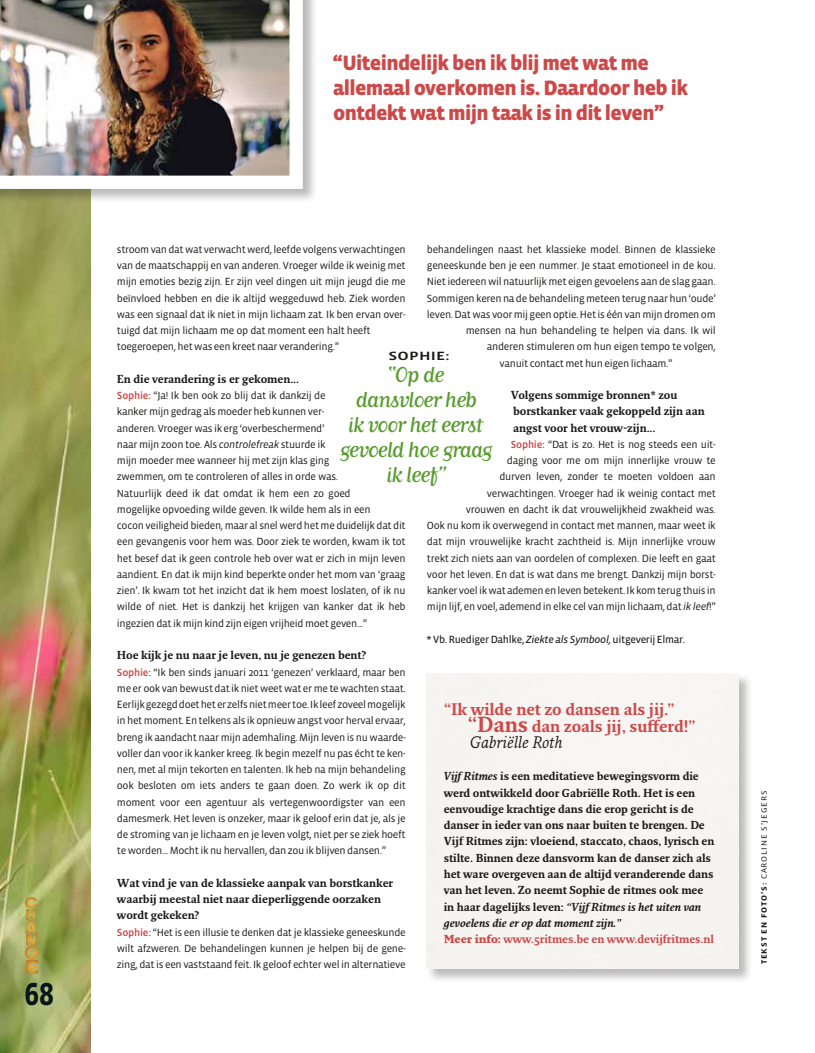
<style>
.page{position:relative;width:815px;height:1053px;background:#fff}
.page>*{position:absolute;margin:0;border:0;box-sizing:border-box;transform-origin:0 0}
.t1{font:700 32.5px "Vista Sans";color:#081519;scale:.92 1}
.t2{font:25.5px/25px "Matrix Script";letter-spacing:-.05em;color:#5a9c31;text-align:center}
.t3{font:900 21.25px/25px "Vista Sans";letter-spacing:-.03em;color:#cd4949}
.t4{font:700 16.25px/16.2px "Fresco";letter-spacing:-.01em;color:#cd4949;scale:.96 1}
.t5{font:12.25px "Vista Sans Med";color:#1a1a18;scale:1.37 1}
.t6{font:700 11.25px/16.2px "Fresco";letter-spacing:-.01em;color:#1a1a18;scale:.96 1}
.t7{font:10.62px/16.2px "Vista Sans";letter-spacing:-.03em;color:#1a1a18}
.t8{font:10.62px "Vista Sans Reg";color:#1a1a18}
.t9{font:7.88px "Vista Sans";color:#1a1a18;scale:1.11 1}
.s1{font-family:"Vista Sans Med";color:#cd4949}
.s2{font-style:italic}
.s3{font-size:21.25px}
.s4{font-weight:400;font-style:italic;color:#1a1a18}
.s5{font-weight:900;color:#cd4949}
.s6{color:#cd4949}
.s7{font-weight:700}
</style>
<div class="page">
<img style="left:0;top:203px;width:91px;height:849px">
<svg style="left:25px;top:896px;width:14px;height:77px"></svg>
<div style="left:426px;top:672px;width:327px;height:310px;background:#1a1a18;opacity:.3"></div>
<div style="left:427px;top:673px;width:312px;height:295px;background:#f7f5f1"></div>
<div style="left:0;top:0;width:317px;height:203px;background:#1a1a18;opacity:.3"></div>
<img style="left:0;top:0;width:303px;height:189px">
<h1 class="t1" style="left:25px;top:977px;width:34px">68</h1>
<h3 class="t3" style="left:333px;top:51px;width:357px">“Uiteindelijk ben ik blij met wat me allemaal overkomen is. Daardoor heb ik ontdekt wat mijn taak is in dit leven”</h3>
<p class="t7" style="left:117px;top:241px;width:290px">stroom van dat wat verwacht werd, leefde volgens verwachtingen van de maatschappij en van anderen. Vroeger wilde ik weinig met mijn emoties bezig zijn. Er zijn veel dingen uit mijn jeugd die me beïnvloed hebben en die ik altijd weggeduwd heb. Ziek worden was een signaal dat ik niet in mijn lichaam zat. Ik ben ervan over&shy;tuigd dat mijn lichaam me op dat moment een halt heeft toegeroepen, het was een kreet naar verandering.”</p>
<p class="t6" style="left:117px;top:370px;width:191px">En die verandering is er gekomen...</p>
<p class="t7" style="left:117px;top:387px;width:290px"><span class="s1">Sophie:</span> “Ja! Ik ben ook zo blij dat ik dankzij de<br>kanker mijn gedrag als moeder heb kunnen ver-<br>anderen. Vroeger was ik erg ‘overbeschermend’<br>naar mijn zoon toe. Als <span class="s2">controlefreak</span> stuurde ik<br>mijn moeder mee wanneer hij met zijn klas ging<br>zwemmen, om te controleren of alles in orde was.<br>Natuurlijk deed ik dat omdat ik hem een zo goed<br>mogelijke opvoeding wilde geven. Ik wilde hem als in een<br>cocon veiligheid bieden, maar al snel werd het me duidelijk dat dit een gevangenis voor hem was. Door ziek te worden, kwam ik tot het besef dat ik geen controle heb over wat er zich in mijn leven aandient. En dat ik mijn kind beperkte onder het mom van ‘graag zien’. Ik kwam tot het inzicht dat ik hem moest loslaten, of ik nu wilde of niet. Het is dankzij het krijgen van kanker dat ik heb ingezien dat ik mijn kind zijn eigen vrijheid moet geven...”</p>
<p class="t6" style="left:117px;top:647px;width:261px">Hoe kijk je nu naar je leven, nu je genezen bent?</p>
<p class="t7" style="left:117px;top:664px;width:290px;text-align:justify"><span class="s1">Sophie:</span> “Ik ben sinds januari 2011 ‘genezen’ verklaard, maar ben me er ook van bewust dat ik niet weet wat er me te wachten staat.<br>Eerlijk gezegd doet het er zelfs niet meer toe. Ik leef zoveel mogelijk in het moment. En telkens als ik opnieuw angst voor herval ervaar, breng ik aandacht naar mijn ademhaling. Mijn leven is nu waarde&shy;voller dan voor ik kanker kreeg. Ik begin mezelf nu pas écht te ken&shy;nen, met al mijn tekorten en talenten. Ik heb na mijn behandeling ook besloten om iets anders te gaan doen. Zo werk ik op dit moment voor een agentuur als vertegenwoordigster van een damesmerk. Het leven is onzeker, maar ik geloof erin dat je, als je de stroming van je lichaam en je leven volgt, niet per se ziek hoeft te worden... Mocht ik nu hervallen, dan zou ik blijven dansen.”</p>
<p class="t6" style="left:117px;top:874px;width:289px">Wat vind je van de klassieke aanpak van borstkanker waarbij meestal niet naar dieperliggende oorzaken wordt gekeken?</p>
<p class="t7" style="left:117px;top:924px;width:290px;text-align:justify"><span class="s1">Sophie:</span> “Het is een illusie te denken dat je klassieke geneeskunde wilt afzweren. De behandelingen kunnen je helpen bij de gene&shy;zing, dat is een vaststaand feit. Ik geloof echter wel in alternatieve</p>
<p class="t7" style="left:427px;top:241px;width:290px">behandelingen naast het klassieke model. Binnen de klassieke</p>
<p class="t7" style="left:427px;top:257px;width:290px">geneeskunde ben je een nummer. Je staat emotioneel in de kou.</p>
<p class="t7" style="left:427px;top:274px;width:290px">Niet iedereen wil natuurlijk met eigen gevoelens aan de slag gaan.</p>
<p class="t7" style="left:427px;top:290px;width:290px">Sommigen keren na de behandeling meteen terug naar hun ‘oude’</p>
<p class="t7" style="left:427px;top:306px;width:290px">leven. Dat was voor mij geen optie. Het is één van mijn dromen om</p>
<p class="t7" style="left:466px;top:322px;width:251px">mensen na hun behandeling te helpen via dans. Ik wil</p>
<p class="t7" style="left:487px;top:339px;width:230px">anderen stimuleren om hun eigen tempo te volgen,</p>
<p class="t7" style="left:499px;top:355px;width:174px">vanuit contact met hun eigen lichaam.”</p>
<p class="t6" style="left:511px;top:387px;width:204px">Volgens sommige bronnen* zou borstkanker vaak gekoppeld zijn aan angst voor het vrouw-zijn...</p>
<p class="t7" style="left:427px;top:436px;width:290px;text-align:right"><span class="s1">Sophie:</span> “Dat is zo. Het is nog steeds een uit-<br>daging voor me om mijn innerlijke vrouw te<br>durven leven, zonder te moeten voldoen aan<br>verwachtingen. Vroeger had ik weinig contact met<br>vrouwen en dacht ik dat vrouwelijkheid zwakheid was.<br>Ook nu kom ik overwegend in contact met mannen, maar weet ik dat mijn vrouwelijke kracht zachtheid is. Mijn innerlijke vrouw trekt zich niets aan van oordelen of complexen. Die leeft en gaat voor het leven. En dat is wat dans me brengt. Dankzij mijn borst&shy;kanker voel ik wat ademen en leven betekent. Ik kom terug thuis in mijn lijf, en voel, ademend in elke cel van mijn lichaam, dat <span class="s2">ik leef</span>!”</p>
<p class="t8" style="left:427px;top:634px;width:260px">* Vb. Ruediger Dahlke, <span class="s2">Ziekte als Symbool,</span> uitgeverij Elmar.</p>
<p class="t5" style="left:388px;top:349px;width:46px">sophie:</p>
<h2 class="t2" style="left:340px;top:362px;width:154px">“Op de<br>dansvloer heb<br>ik voor het eerst gevoeld hoe graag ik leef”</h2>
<h3 class="t4" style="left:467px;top:701px;width:240px;text-indent:-24px">“Ik wilde net zo dansen als jij.” <span class="s3">“Dans</span> dan zoals jij, sufferd!”<br><span class="s4">Gabriëlle Roth</span></h3>
<p class="t6" style="left:444px;top:768px;width:283px"><span class="s2">Vijf Ritmes</span> is een meditatieve bewegingsvorm die werd ontwikkeld door Gabriëlle Roth. Het is een eenvoudige krachtige dans die erop gericht is de danser in ieder van ons naar buiten te brengen. De Vijf Ritmes zijn: vloeiend, staccato, chaos, lyrisch en stilte. Binnen deze dansvorm kan de danser zich als het ware overgeven aan de altijd veranderende dans van het leven. Zo neemt Sophie de ritmes ook mee in haar dagelijks leven: <span class="s2">“Vijf Ritmes is het uiten van gevoelens die er op dat moment zijn.”<br></span><span class="s5">Meer info:</span> <span class="s6">www.5ritmes.be en www.devijfritmes.nl</span></p>
<p class="t9" style="left:760px;top:964px;width:157px;rotate:-90deg"><span class="s7">Tekst en foto’s:</span> caroline s’jege rs</p>
</div>
